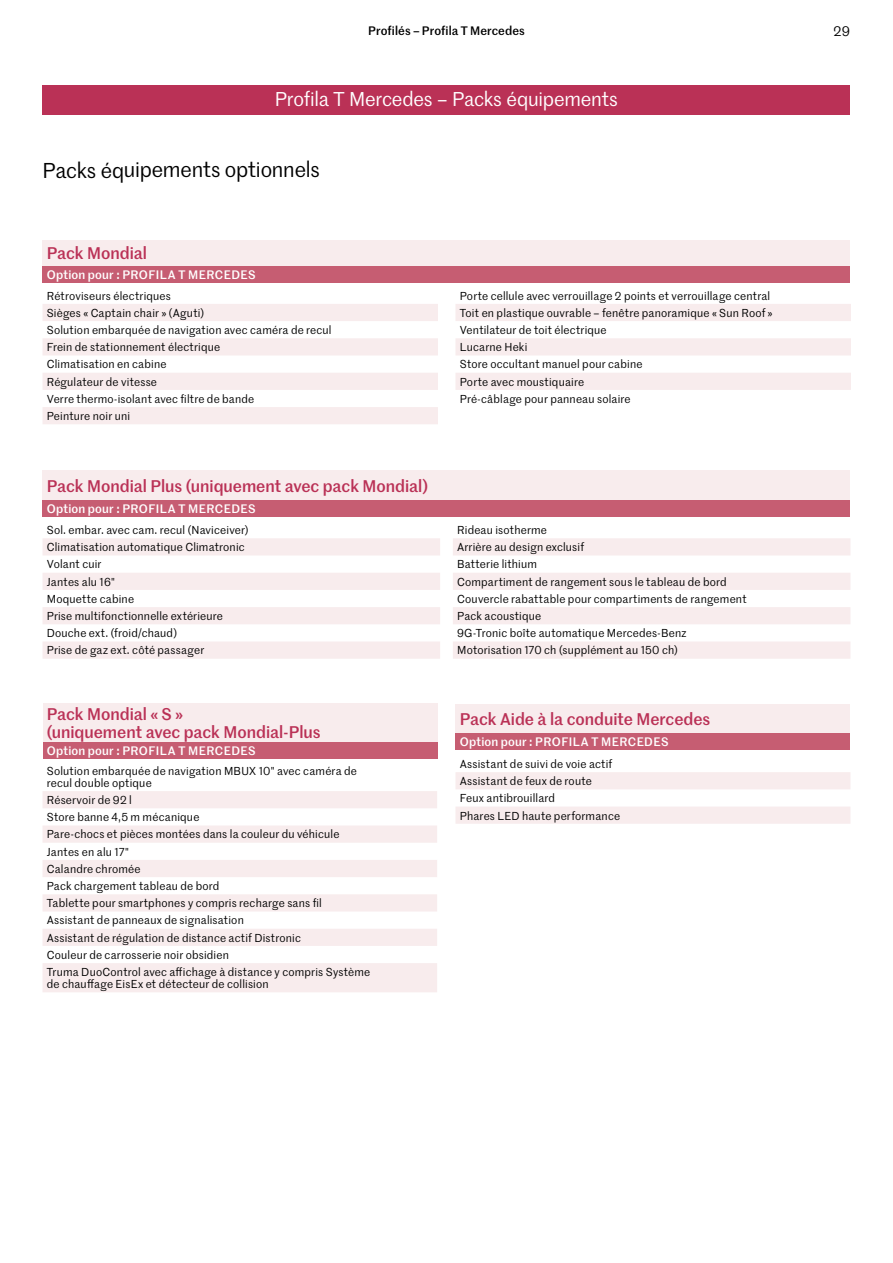
<style>
.page{position:relative;width:893px;height:1263px;background:#fff}
.page>*{position:absolute;margin:0;border:0;box-sizing:border-box;transform-origin:0 0}
.t1{font:21px "Marr Sans";letter-spacing:-.02em;color:#000}
.t2{font:19.5px "Marr Sans";letter-spacing:-.01em;color:#fff}
.t3{font:500 16.5px/18px "Marr Sans";letter-spacing:-.005em;color:#ba3156}
.t4{font:13.5px "Marr Sans";color:#000}
.t5{font:500 12px "Marr Sans";letter-spacing:.03em;color:#fff}
.t6{font:500 12px "Marr Sans";letter-spacing:.01em;color:#000}
.t7{font:11.25px/17.2px "Marr Sans";letter-spacing:.015em;color:#000}
</style>
<div class="page">
<svg style="left:43px;top:304px;width:395px;height:120px;fill:#f8eced"></svg>
<div style="left:43px;top:240px;width:807px;height:26px;background:#f8eced"></div>
<div style="left:43px;top:266px;width:807px;height:16px;background:#c65d72"></div>
<svg style="left:43px;top:791px;width:394px;height:201px;fill:#f8eced"></svg>
<div style="left:43px;top:704px;width:394px;height:38px;background:#f8eced"></div>
<div style="left:43px;top:742px;width:394px;height:17px;background:#c65d72"></div>
<svg style="left:456px;top:772px;width:394px;height:52px"></svg>
<div style="left:455px;top:704px;width:395px;height:29px;background:#f8eced"></div>
<div style="left:455px;top:733px;width:395px;height:17px;background:#c65d72"></div>
<svg style="left:43px;top:538px;width:397px;height:121px;fill:#f8eced"></svg>
<svg style="left:456px;top:304px;width:395px;height:86px"></svg>
<svg style="left:453px;top:538px;width:397px;height:121px;fill:#f8eced"></svg>
<div style="left:43px;top:471px;width:807px;height:29px;background:#f8eced"></div>
<div style="left:43px;top:500px;width:807px;height:17px;background:#c65d72"></div>
<div style="left:43px;top:85px;width:807px;height:30px;background:#ba3156"></div>
<p class="t6" style="left:368px;top:22px;width:158px">Profilés – Profila T Mercedes</p>
<p class="t4" style="left:834px;top:22px;width:18px">29</p>
<h2 class="t2" style="left:275px;top:85px;width:345px">Profila T Mercedes – Packs équipements</h2>
<h1 class="t1" style="left:43px;top:155px;width:279px">Packs équipements optionnels</h1>
<h3 class="t3" style="left:47px;top:244px;width:102px">Pack Mondial</h3>
<p class="t5" style="left:47px;top:265px;width:210px">Option pour : PROFILA T MERCEDES</p>
<p class="t7" style="left:47px;top:286px;width:286px">Rétroviseurs électriques<br>Sièges « Captain chair » (Aguti)<br>Solution embarquée de navigation avec caméra de recul<br>Frein de stationnement électrique<br>Climatisation en cabine<br>Régulateur de vitesse<br>Verre thermo-isolant avec filtre de bande<br>Peinture noir uni</p>
<h3 class="t3" style="left:47px;top:476px;width:383px">Pack Mondial Plus (uniquement avec pack Mondial)</h3>
<p class="t5" style="left:47px;top:500px;width:210px">Option pour : PROFILA T MERCEDES</p>
<p class="t7" style="left:47px;top:521px;width:203px">Sol. embar. avec cam. recul (Naviceiver)<br>Climatisation automatique Climatronic<br>Volant cuir<br>Jantes alu 16"<br>Moquette cabine<br>Prise multifonctionnelle extérieure<br>Douche ext. (froid/chaud)<br>Prise de gaz ext. côté passager</p>
<h3 class="t3" style="left:47px;top:704px;width:275px">Pack Mondial « S »<br>(uniquement avec pack Mondial-Plus</h3>
<p class="t5" style="left:47px;top:742px;width:210px">Option pour : PROFILA T MERCEDES</p>
<p class="t7" style="left:47px;top:764px;width:312px;line-height:12px">Solution embarquée de navigation MBUX 10" avec caméra de recul double optique</p>
<p class="t7" style="left:47px;top:791px;width:325px">Réservoir de 92 l<br>Store banne 4,5 m mécanique<br>Pare-chocs et pièces montées dans la couleur du véhicule Jantes en alu 17"<br>Calandre chromée<br>Pack chargement tableau de bord<br>Tablette pour smartphones y compris recharge sans fil Assistant de panneaux de signalisation<br>Assistant de régulation de distance actif Distronic<br>Couleur de carrosserie noir obsidien<br>Truma DuoControl avec affichage à distance y compris Système</p>
<p class="t7" style="left:47px;top:975px;width:223px">de chauffage EisEx et détecteur de collision</p>
<p class="t7" style="left:460px;top:286px;width:314px">Porte cellule avec verrouillage 2 points et verrouillage central Toit en plastique ouvrable – fenêtre panoramique « Sun Roof » Ventilateur de toit électrique<br>Lucarne Heki<br>Store occultant manuel pour cabine<br>Porte avec moustiquaire<br>Pré-câblage pour panneau solaire</p>
<p class="t7" style="left:457px;top:521px;width:291px">Rideau isotherme<br>Arrière au design exclusif<br>Batterie lithium<br>Compartiment de rangement sous le tableau de bord Couvercle rabattable pour compartiments de rangement Pack acoustique<br>9G-Tronic boîte automatique Mercedes-Benz Motorisation 170 ch (supplément au 150 ch)</p>
<h3 class="t3" style="left:460px;top:709px;width:252px">Pack Aide à la conduite Mercedes</h3>
<p class="t5" style="left:460px;top:733px;width:210px">Option pour : PROFILA T MERCEDES</p>
<p class="t7" style="left:460px;top:755px;width:162px">Assistant de suivi de voie actif<br>Assistant de feux de route<br>Feux antibrouillard<br>Phares LED haute performance</p>
</div>
